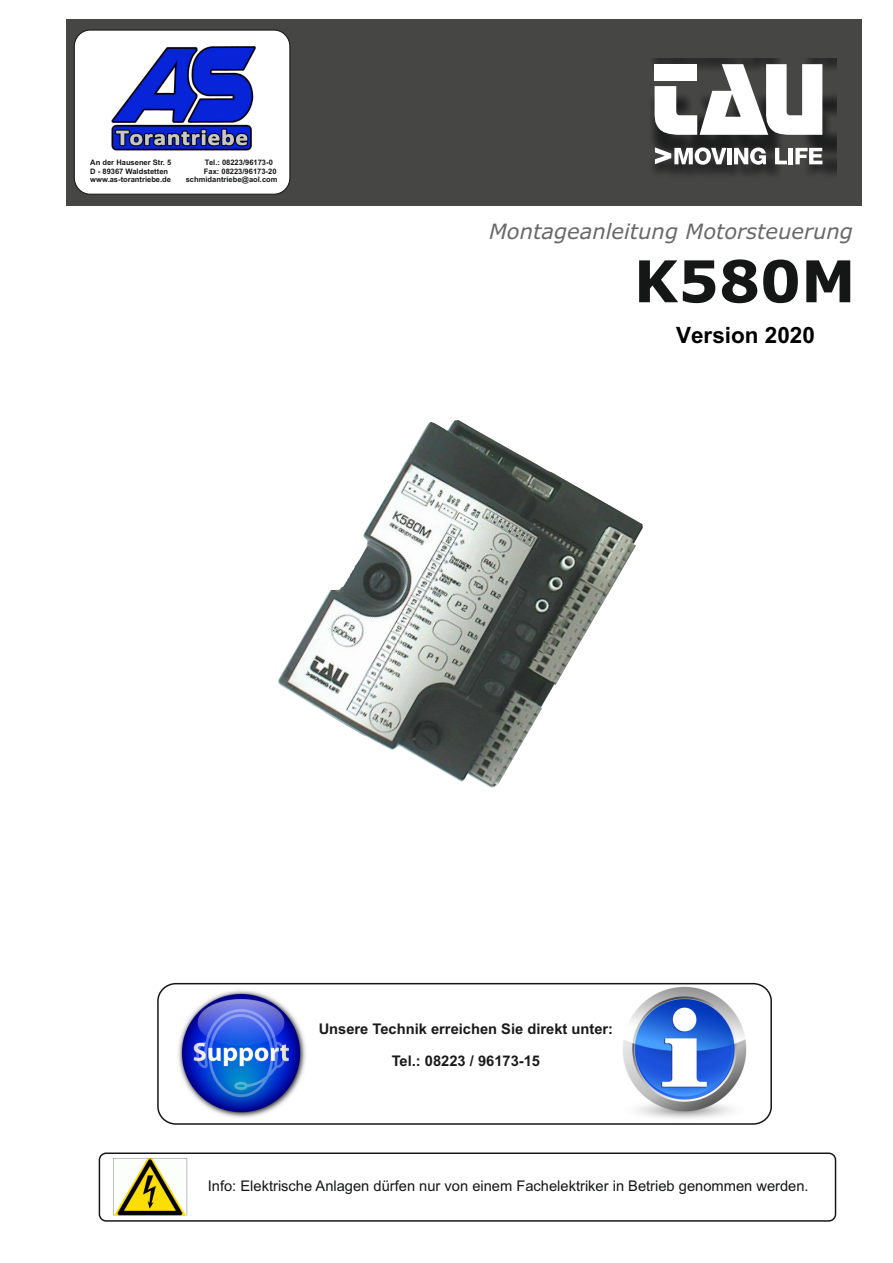
<style>
.page{position:relative;width:893px;height:1263px;background:#fff}
.page>*{position:absolute;margin:0;border:0;box-sizing:border-box;transform-origin:0 0}
.t1{font:700 57.6px "Verdana";color:#151616}
.t2{font:700 22.5px "Arial";color:#000}
.t3{font:italic 21.15px "Verdana";color:#686868}
.t4{font:700 16.95px "Eurostile";color:#151616}
.t5{font:14.7px "Arial";color:#151616}
.t6{font:700 14.7px "Arial";color:#1a1a1a}
.t7{font:700 7.5px/8.4px "Arial";color:#151616}
</style>
<div class="page">
<div style="left:66px;top:19px;width:795px;height:187px;background:#464645"></div>
<svg style="left:652px;top:58px;width:185px;height:117px"></svg>
<svg style="left:654px;top:64px;width:168px;height:71px"></svg>
<svg style="left:655px;top:147px;width:71px;height:18px"></svg>
<div style="left:727px;top:148px;width:5px;height:16px;background:#fff"></div>
<svg style="left:734px;top:147px;width:32px;height:18px"></svg>
<svg style="left:775px;top:148px;width:12px;height:16px"></svg>
<hr style="left:789px;top:148px;width:4px;height:16px;background:#fff">
<svg style="left:795px;top:148px;width:27px;height:16px"></svg>
<div style="left:99px;top:1152px;width:737px;height:70px;border:1px solid #151616;border-radius:7px"></div>
<img style="left:114px;top:1158px;width:73px;height:58px">
<div style="left:157px;top:983px;width:615px;height:142px;background:#fff;border:2px solid #151616;border-radius:18px"></div>
<img style="left:178px;top:990px;width:128px;height:128px">
<img style="left:623px;top:986px;width:124px;height:133px">
<div style="left:74px;top:30px;width:216px;height:165px;background:#fff;border:1px solid #151616;border-radius:16px"></div>
<img style="left:111px;top:46px;width:145px;height:105px">
<img style="left:278px;top:420px;width:365px;height:368px">
<p class="t7" style="left:205px;top:159px;width:69px">Tel.: 08223/96173-0</p>
<p class="t7" style="left:90px;top:159px;width:83px">An der Hausener Str. 5<br>D - 89367 Waldstetten</p>
<p class="t7" style="left:204px;top:168px;width:74px">Fax: 08223/96173-20</p>
<p class="t7" style="left:90px;top:176px;width:82px">www.as-torantriebe.de</p>
<p class="t7" style="left:186px;top:176px;width:93px">schmidantriebe@aol.com</p>
<h3 class="t3" style="left:489px;top:223px;width:365px">Montageanleitung Motorsteuerung</h3>
<h1 class="t1" style="left:634px;top:258px;width:223px">K580M</h1>
<h2 class="t2" style="left:676px;top:327px;width:140px">Version 2020</h2>
<h3 class="t6" style="left:319px;top:1023px;width:296px">Unsere Technik erreichen Sie direkt unter:</h3>
<h3 class="t6" style="left:392px;top:1056px;width:150px">Tel.: 08223 / 96173-15</h3>
<h3 class="t5" style="left:208px;top:1180px;width:602px">Info: Elektrische Anlagen dürfen nur von einem Fachelektriker in Betrieb genommen werden.</h3>
<h3 class="t4" style="left:434px;top:1189px;width:59px">K580M</h3>
</div>
